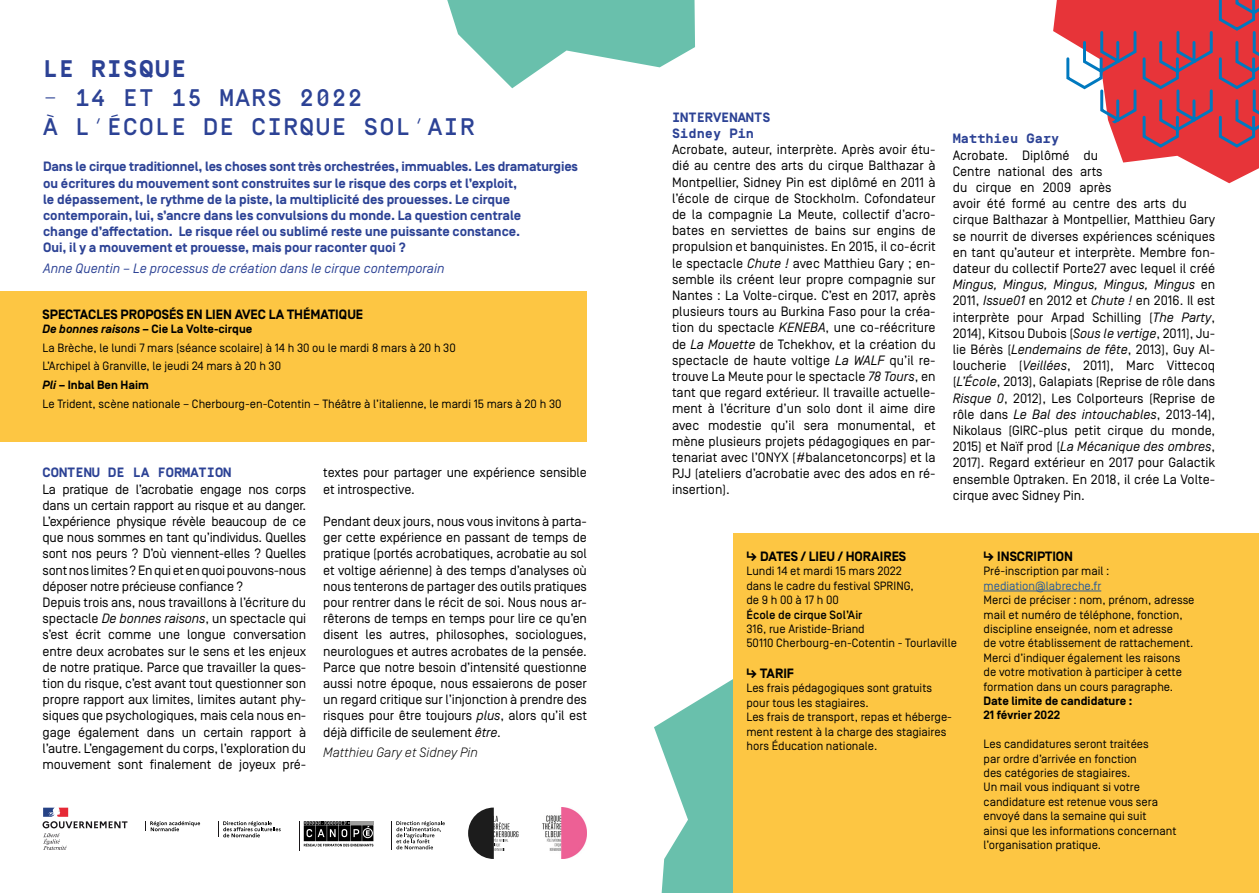
<style>
.page{position:relative;width:1259px;height:893px;background:#fff}
.page>*{position:absolute;margin:0;border:0;box-sizing:border-box;transform-origin:0 0}
.t1{font:500 24px/28.8px "Simplon BP Mono";letter-spacing:.06em;color:#2c4295}
.t2{font:700 24px "Simplon BP Mono";letter-spacing:.06em;color:#2c4295}
.t3{font:13.5px/16.2px "Simplon BP Regular";letter-spacing:-.01em;color:#000}
.t4{font:700 13.5px/16.2px "Simplon BP";color:#2c4295}
.t5{font:700 13.5px "Simplon BP";color:#000}
.t6{font:italic 13.5px "Simplon BP Regular";color:#2c4295}
.t7{font:700 13.5px/16.2px "Simplon BP Mono";color:#2c4295}
.t8{font:italic 300 13.5px "Simplon BP";color:#000}
.t9{font:12px/14.4px "Simplon BP Regular";color:#000}
.t10{font:700 12px/14.4px "Simplon BP";color:#000}
.t11{font:12px "Simplon BP Regular";color:#275b9b}
.t12{font:500 12px "Simplon BP";color:#000}
.s1{font-style:italic}
</style>
<div class="page">
<svg style="left:654px;top:679px;width:79px;height:214px;fill:#69c0ac"></svg>
<svg style="left:447px;top:0;width:248px;height:88px"></svg>
<svg style="left:1053px;top:0;width:206px;height:183px"></svg>
<div style="left:733px;top:534px;width:526px;height:359px;background:#fdc643"></div>
<hr style="left:983px;top:591px;width:118px;height:1px;background:#275b9b">
<svg style="left:43px;top:808px;width:84px;height:42px"></svg>
<svg style="left:218px;top:821px;width:63px;height:16px"></svg>
<svg style="left:145px;top:821px;width:55px;height:10px"></svg>
<svg style="left:299px;top:821px;width:74px;height:29px"></svg>
<svg style="left:391px;top:821px;width:54px;height:28px"></svg>
<svg style="left:468px;top:807px;width:50px;height:52px"></svg>
<img style="left:542px;top:807px;width:45px;height:52px">
<div style="left:0;top:292px;width:587px;height:150px;background:#fdc643"></div>
<h1 class="t2" style="left:43px;top:53px;width:144px">LE RISQUE</h1>
<h1 class="t1" style="left:43px;top:82px;width:433px">– 14 ET 15 MARS 2022<br>À L’ÉCOLE DE CIRQUE SOL’AIR</h1>
<p class="t4" style="left:43px;top:159px;width:536px">Dans le cirque traditionnel, les choses sont très orchestrées, immuables. Les dramaturgies ou écritures du mouvement sont construites sur le risque des corps et l’exploit,<br>le dépassement, le rythme de la piste, la multiplicité des prouesses. Le cirque contemporain, lui, s’ancre dans les convulsions du monde. La question centrale<br>change d’affectation. Le risque réel ou sublimé reste une puissante constance.<br>Oui, il y a mouvement et prouesse, mais pour raconter quoi ?</p>
<p class="t6" style="left:43px;top:260px;width:403px">Anne Quentin – Le processus de création dans le cirque contemporain</p>
<p class="t5" style="left:43px;top:306px;width:322px">SPECTACLES PROPOSÉS EN LIEN AVEC LA THÉMATIQUE</p>
<p class="t10" style="left:43px;top:322px;width:211px"><span class="s1">De bonnes raisons</span> – Cie La Volte-cirque</p>
<p class="t9" style="left:43px;top:338px;width:415px;line-height:18.6px">La Brèche, le lundi 7 mars (séance scolaire) à 14 h 30 ou le mardi 8 mars à 20 h 30<br>L’Archipel à Granville, le jeudi 24 mars à 20 h 30</p>
<p class="t10" style="left:43px;top:378px;width:108px"><span class="s1">Pli</span> – Inbal Ben Haim</p>
<p class="t9" style="left:43px;top:396px;width:520px">Le Trident, scène nationale – Cherbourg-en-Cotentin – Théâtre à l’italienne, le mardi 15 mars à 20 h 30</p>
<p class="t7" style="left:43px;top:464px;width:190px">CONTENU DE LA FORMATION</p>
<p class="t3" style="left:43px;top:481px;width:265px">La pratique de l’acrobatie engage nos corps dans un certain rapport au risque et au danger.<br>L’expérience physique révèle beaucoup de ce que nous sommes en tant qu’individus. Quelles sont nos peurs ? D’où viennent-elles ? Quelles sont nos limites ? En qui et en quoi pouvons-nous déposer notre précieuse confiance ?<br>Depuis trois ans, nous travaillons à l’écriture du spectacle <span class="s1">De bonnes raisons</span>, un spectacle qui s’est écrit comme une longue conversation entre deux acrobates sur le sens et les enjeux de notre pratique. Parce que travailler la ques&shy;tion du risque, c’est avant tout questionner son propre rapport aux limites, limites autant phy&shy;siques que psychologiques, mais cela nous en&shy;gage également dans un certain rapport à l’autre. L’engagement du corps, l’exploration du mouvement sont finalement de joyeux pré-</p>
<p class="t3" style="left:323px;top:465px;width:265px">textes pour partager une expérience sensible et introspective.</p>
<p class="t3" style="left:323px;top:513px;width:265px;text-align:justify">Pendant deux jours, nous vous invitons à parta&shy;ger cette expérience en passant de temps de pratique (portés acrobatiques, acrobatie au sol et voltige aérienne) à des temps d’analyses où nous tenterons de partager des outils pratiques pour rentrer dans le récit de soi. Nous nous ar&shy;rêterons de temps en temps pour lire ce qu’en disent les autres, philosophes, sociologues, neurologues et autres acrobates de la pensée.<br>Parce que notre besoin d’intensité questionne aussi notre époque, nous essaierons de poser un regard critique sur l’injonction à prendre des risques pour être toujours <span class="s1">plus</span>, alors qu’il est déjà difficile de seulement <span class="s1">être</span>.</p>
<p class="t8" style="left:323px;top:745px;width:156px">Matthieu Gary et Sidney Pin</p>
<p class="t7" style="left:672px;top:108px;width:100px">INTERVENANTS<br>Sidney Pin</p>
<p class="t3" style="left:672px;top:141px;width:265px;text-align:justify">Acrobate, auteur, interprète. Après avoir étu&shy;dié au centre des arts du cirque Balthazar à Montpellier, Sidney Pin est diplômé en 2011 à l’école de cirque de Stockholm. Cofondateur de la compagnie La Meute, collectif d’acro&shy;bates en serviettes de bains sur engins de propulsion et banquinistes. En 2015, il co-écrit le spectacle <span class="s1">Chute !</span> avec Matthieu Gary ; en&shy;semble ils créent leur propre compagnie sur Nantes : La Volte-cirque. C’est en 2017, après plusieurs tours au Burkina Faso pour la créa&shy;tion du spectacle <span class="s1">KENEBA</span>, une co-réécriture de <span class="s1">La Mouette</span> de Tchekhov, et la création du spectacle de haute voltige <span class="s1">La WALF</span> qu’il re&shy;trouve La Meute pour le spectacle <span class="s1">78 Tours</span>, en tant que regard extérieur. Il travaille actuelle&shy;ment à l’écriture d’un solo dont il aime dire avec modestie qu’il sera monumental, et mène plusieurs projets pédagogiques en par&shy;tenariat avec l’ONYX (#balancetoncorps) et la PJJ (ateliers d’acrobatie avec des ados en ré&shy;insertion).</p>
<p class="t7" style="left:952px;top:130px;width:108px">Matthieu Gary</p>
<p class="t3" style="left:952px;top:147px;width:264px">Acrobate. Diplômé du<br>Centre national des arts<br>du cirque en 2009 après<br>avoir été formé au centre des arts du cirque Balthazar à Montpellier, Matthieu Gary se nourrit de diverses expériences scéniques en tant qu’auteur et interprète. Membre fon&shy;dateur du collectif Porte27 avec lequel il créé <span class="s1">Mingus, Mingus, Mingus, Mingus, Mingus</span> en 2011, <span class="s1">Issue01</span> en 2012 et <span class="s1">Chute !</span> en 2016. Il est interprète pour Arpad Schilling (<span class="s1">The Party</span>, 2014), Kitsou Dubois (<span class="s1">Sous le vertige</span>, 2011), Ju&shy;lie Bérès (<span class="s1">Lendemains de fête</span>, 2013), Guy Al&shy;loucherie (<span class="s1">Veillées</span>, 2011), Marc Vittecoq (<span class="s1">L’École</span>, 2013), Galapiats (Reprise de rôle dans <span class="s1">Risque 0</span>, 2012), Les Colporteurs (Reprise de rôle dans <span class="s1">Le Bal des intouchables</span>, 2013-14), Nikolaus (GIRC-plus petit cirque du monde, 2015) et Naïf prod (<span class="s1">La Mécanique des ombres</span>, 2017). Regard extérieur en 2017 pour Galactik ensemble Optraken. En 2018, il crée La Volte&shy;cirque avec Sidney Pin.</p>
<p class="t5" style="left:760px;top:549px;width:148px">DATES / LIEU / HORAIRES</p>
<p class="t9" style="left:746px;top:564px;width:169px">Lundi 14 et mardi 15 mars 2022 dans le cadre du festival SPRING, de 9 h 00 à 17 h 00</p>
<p class="t12" style="left:746px;top:607px;width:117px">École de cirque Sol’Air</p>
<p class="t9" style="left:746px;top:622px;width:212px">316, rue Aristide-Briand<br>50110 Cherbourg-en-Cotentin - Tourlaville</p>
<p class="t5" style="left:760px;top:666px;width:35px">TARIF</p>
<p class="t9" style="left:746px;top:681px;width:207px">Les frais pédagogiques sont gratuits pour tous les stagiaires.<br>Les frais de transport, repas et héberge&shy;ment restent à la charge des stagiaires hors Éducation nationale.</p>
<p class="t5" style="left:997px;top:549px;width:77px">INSCRIPTION</p>
<p class="t9" style="left:983px;top:564px;width:127px">Pré-inscription par mail :</p>
<p class="t11" style="left:983px;top:579px;width:119px">mediation@labreche.fr</p>
<p class="t9" style="left:983px;top:593px;width:212px">Merci de préciser : nom, prénom, adresse mail et numéro de téléphone, fonction, discipline enseignée, nom et adresse<br>de votre établissement de rattachement.<br>Merci d’indiquer également les raisons de votre motivation à participer à cette formation dans un cours paragraphe.</p>
<p class="t10" style="left:983px;top:694px;width:150px">Date limite de candidature :<br>21 février 2022</p>
<p class="t9" style="left:983px;top:737px;width:194px">Les candidatures seront traitées<br>par ordre d’arrivée en fonction<br>des catégories de stagiaires.<br>Un mail vous indiquant si votre candidature est retenue vous sera envoyé dans la semaine qui suit<br>ainsi que les informations concernant l’organisation pratique.</p>
</div>
